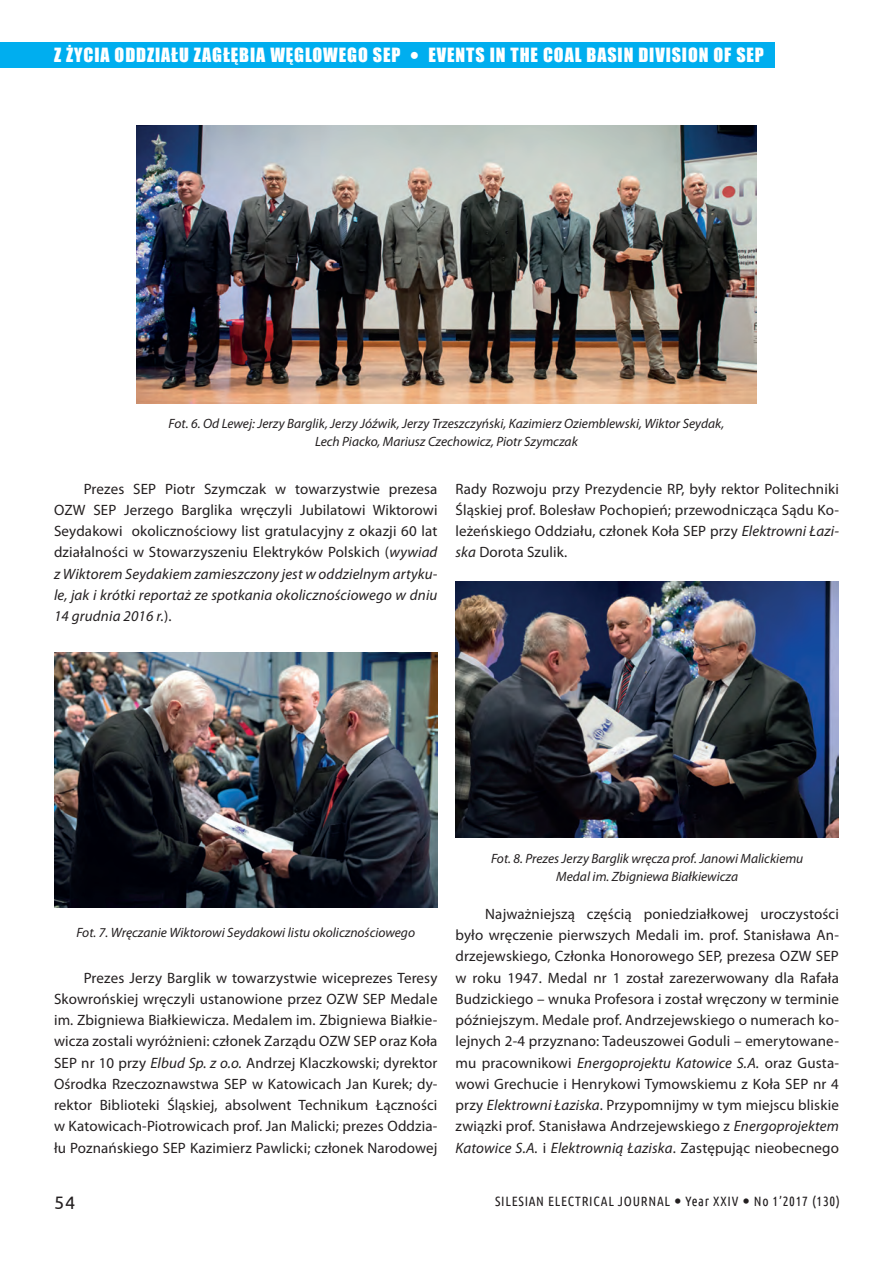
<style>
.page{position:relative;width:893px;height:1263px;background:#fff}
.page>*{position:absolute;margin:0;border:0;box-sizing:border-box;transform-origin:0 0}
.t1{font:18px "Impact";letter-spacing:.05em;color:#fff}
.t2{font:18px "Ubuntu";color:#231f20}
.t3{font:15px/21.3px "Myriad Pro";letter-spacing:.01em;color:#231f20;text-align:justify}
.t4{font:italic 13.5px/18px "Myriad Pro";color:#231f20;text-align:center}
.t5{font:13.5px "Ubuntu Condensed";letter-spacing:.05em;color:#231f20}
.s1{font-style:italic}
</style>
<div class="page">
<div style="left:0;top:42px;width:775px;height:26px;background:#00aeef"></div>
<img style="left:136px;top:125px;width:620px;height:278px">
<img style="left:55px;top:653px;width:382px;height:255px">
<img style="left:455px;top:581px;width:383px;height:256px">
<p class="t1" style="left:54px;top:41px;width:348px">Z ŻYCIA ODDZIAŁU ZAGŁĘBIA WĘGLOWEGO SEP</p>
<p class="t1" style="left:54px;top:41px;width:163px">ELEKTROENERGETYKA</p>
<p class="t1" style="left:244px;top:41px;width:161px">POWER ENGINEERING</p>
<p class="t1" style="left:429px;top:41px;width:337px">EVENTS IN THE COAL BASIN DIVISION OF SEP</p>
<p class="t4" style="left:169px;top:414px;width:557px">Fot. 6. Od Lewej: Jerzy Barglik, Jerzy Jóźwik, Jerzy Trzeszczyński, Kazimierz Oziemblewski, Wiktor Seydak,<br>Lech Piacko, Mariusz Czechowicz, Piotr Szymczak</p>
<p class="t3" style="left:54px;top:478px;width:385px;text-indent:30px">Prezes SEP Piotr Szymczak w towarzystwie prezesa OZW SEP Jerzego Barglika wręczyli Jubilatowi Wiktorowi Seydakowi okolicznościowy list gratulacyjny z okazji 60 lat działalności w Stowarzyszeniu Elektryków Polskich (<span class="s1">wywiad z Wiktorem Seydakiem zamieszczony jest w oddzielnym artyku&shy;le, jak i krótki reportaż ze spotkania okolicznościowego w dniu 14 grudnia 2016 r.</span>).</p>
<p class="t3" style="left:455px;top:478px;width:385px">Rady Rozwoju przy Prezydencie RP, były rektor Politechniki Śląskiej prof. Bolesław Pochopień; przewodnicząca Sądu Ko&shy;leżeńskiego Oddziału, członek Koła SEP przy <span class="s1">Elektrowni Łazi&shy;ska</span> Dorota Szulik.</p>
<p class="t4" style="left:76px;top:923px;width:340px">Fot. 7. Wręczanie Wiktorowi Seydakowi listu okolicznościowego</p>
<p class="t3" style="left:54px;top:967px;width:385px;text-indent:30px">Prezes Jerzy Barglik w towarzystwie wiceprezes Teresy Skowrońskiej wręczyli ustanowione przez OZW SEP Medale im. Zbigniewa Białkiewicza. Medalem im. Zbigniewa Białkie&shy;wicza zostali wyróżnieni: członek Zarządu OZW SEP oraz Koła SEP nr 10 przy <span class="s1">Elbud Sp. z o.o.</span> Andrzej Klaczkowski; dyrektor Ośrodka Rzeczoznawstwa SEP w Katowicach Jan Kurek; dy&shy;rektor Biblioteki Śląskiej, absolwent Technikum Łączności w Katowicach-Piotrowicach prof. Jan Malicki; prezes Oddzia&shy;łu Poznańskiego SEP Kazimierz Pawlicki; członek Narodowej</p>
<p class="t4" style="left:491px;top:849px;width:314px">Fot. 8. Prezes Jerzy Barglik wręcza prof. Janowi Malickiemu<br>Medal im. Zbigniewa Białkiewicza</p>
<p class="t3" style="left:455px;top:903px;width:385px;text-indent:30px">Najważniejszą częścią poniedziałkowej uroczystości było wręczenie pierwszych Medali im. prof. Stanisława An&shy;drzejewskiego, Członka Honorowego SEP, prezesa OZW SEP w roku 1947. Medal nr 1 został zarezerwowany dla Rafała Budzickiego – wnuka Profesora i został wręczony w terminie późniejszym. Medale prof. Andrzejewskiego o numerach ko&shy;lejnych 2-4 przyznano: Tadeuszowei Goduli – emerytowane&shy;mu pracownikowi <span class="s1">Energoprojektu Katowice S.A.</span> oraz Gusta&shy;wowi Grechucie i Henrykowi Tymowskiemu z Koła SEP nr 4 przy <span class="s1">Elektrowni Łaziska</span>. Przypomnijmy w tym miejscu bliskie związki prof. Stanisława Andrzejewskiego z <span class="s1">Energoprojektem Katowice S.A.</span> i <span class="s1">Elektrownią Łaziska</span>. Zastępując nieobecnego</p>
<p class="t2" style="left:54px;top:1192px;width:23px">54</p>
<p class="t5" style="left:495px;top:1192px;width:346px">SILESIAN ELECTRICAL JOURNAL Year XXIV No 1’2017 (130)</p>
</div>
